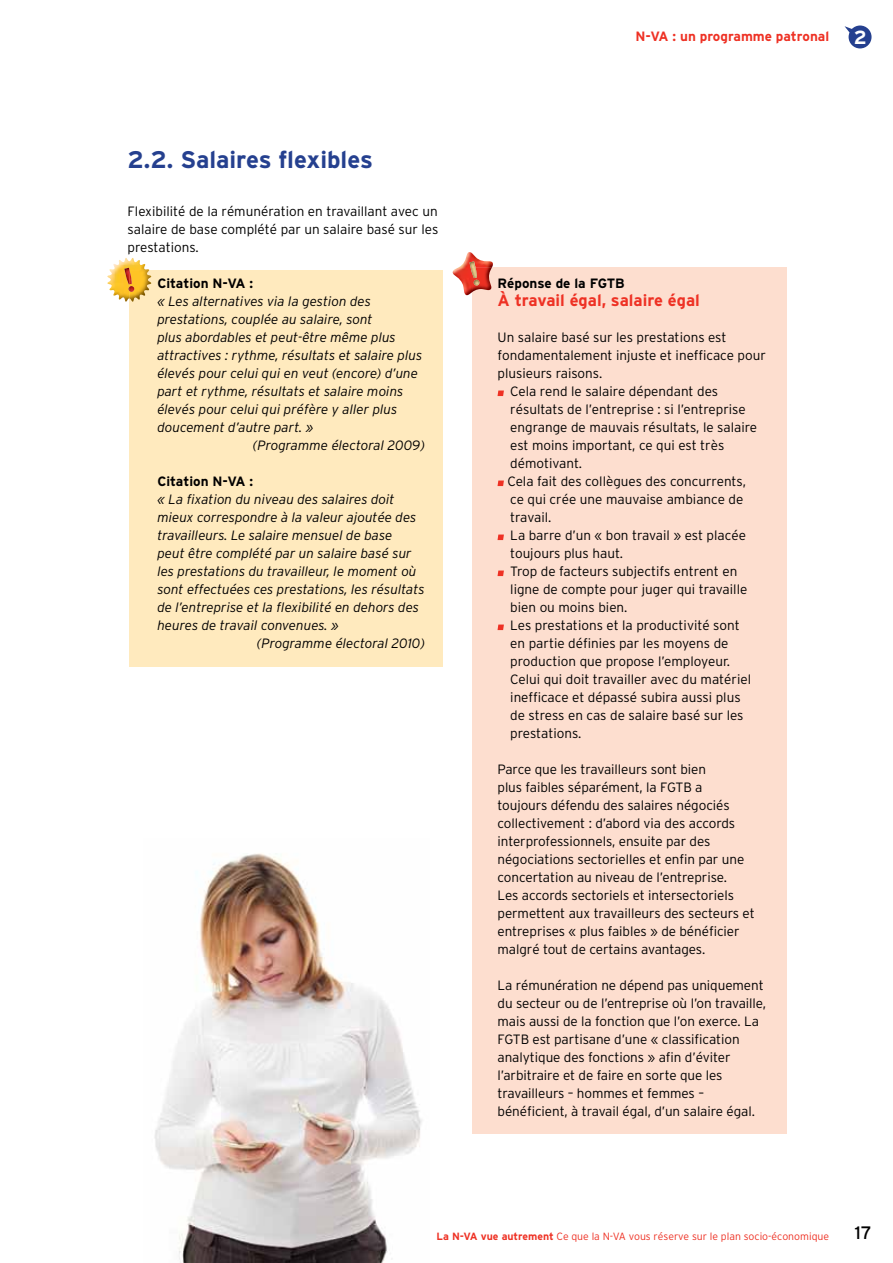
<style>
.page{position:relative;width:893px;height:1263px;background:#fff}
.page>*{position:absolute;margin:0;border:0;box-sizing:border-box;transform-origin:0 0}
.t1{font:700 24px "Interstate";color:#25408f}
.t2{font:700 19.05px "Interstate";color:#fff}
.t3{font:18px "Interstate";color:#000}
.t4{font:700 16.5px "Interstate";color:#ee3124}
.t5{font:300 13.5px/18px "Interstate";letter-spacing:-.005em;color:#000}
.t6{font:italic 300 13.5px "Interstate";color:#000}
.t7{font:700 13.5px "Interstate";color:#000}
.t8{font:700 13.5px "Interstate";color:#ee3124}
.t9{font:300 10.5px "Interstate";color:#ee3124}
.s1{font-weight:700}
</style>
<div class="page">
<svg style="left:844px;top:26px;width:27px;height:22px"></svg>
<div style="left:472px;top:268px;width:315px;height:866px;background:#fddecf"></div>
<div style="left:129px;top:270px;width:313px;height:396px;background:#ffeabe"></div>
<img style="left:107px;top:258px;width:42px;height:44px">
<img style="left:129px;top:270px;width:22px;height:32px">
<img style="left:124px;top:268px;width:5px;height:16px">
<img style="left:129px;top:270px;width:3px;height:14px">
<svg style="left:129px;top:286px;width:5px;height:6px"></svg>
<svg style="left:497px;top:390px;width:7px;height:6px"></svg>
<svg style="left:497px;top:480px;width:7px;height:6px"></svg>
<svg style="left:497px;top:534px;width:7px;height:6px"></svg>
<svg style="left:497px;top:570px;width:7px;height:6px"></svg>
<svg style="left:497px;top:624px;width:7px;height:6px"></svg>
<img style="left:453px;top:252px;width:40px;height:43px">
<img style="left:472px;top:268px;width:20px;height:24px">
<svg style="left:469px;top:261px;width:7px;height:12px"></svg>
<img style="left:472px;top:268px;width:7px;height:17px">
<img style="left:154px;top:853px;width:268px;height:410px">
<h1 class="t1" style="left:128px;top:145px;width:247px">2.2. Salaires flexibles</h1>
<p class="t5" style="left:128px;top:202px;width:312px;text-align:justify">Flexibilité de la rémunération en travaillant avec un salaire de base complété par un salaire basé sur les prestations.</p>
<p class="t7" style="left:157px;top:275px;width:97px">Citation N-VA :</p>
<p class="t6" style="left:157px;top:293px;width:215px">« Les alternatives via la gestion des</p>
<p class="t6" style="left:157px;top:311px;width:217px">prestations, couplée au salaire, sont</p>
<p class="t6" style="left:157px;top:329px;width:240px">plus abordables et peut-être même plus</p>
<p class="t6" style="left:157px;top:347px;width:266px">attractives : rythme, résultats et salaire plus</p>
<p class="t6" style="left:157px;top:365px;width:262px">élevés pour celui qui en veut (encore) d’une</p>
<p class="t6" style="left:157px;top:383px;width:248px">part et rythme, résultats et salaire moins</p>
<p class="t6" style="left:157px;top:401px;width:242px">élevés pour celui qui préfère y aller plus</p>
<p class="t6" style="left:157px;top:419px;width:158px">doucement d’autre part. »</p>
<p class="t6" style="left:253px;top:437px;width:174px">(Programme électoral 2009)</p>
<p class="t7" style="left:157px;top:473px;width:97px">Citation N-VA :</p>
<p class="t6" style="left:157px;top:491px;width:239px">« La fixation du niveau des salaires doit</p>
<p class="t6" style="left:157px;top:509px;width:261px">mieux correspondre à la valeur ajoutée des</p>
<p class="t6" style="left:157px;top:527px;width:237px">travailleurs. Le salaire mensuel de base</p>
<p class="t6" style="left:157px;top:545px;width:256px">peut être complété par un salaire basé sur</p>
<p class="t6" style="left:157px;top:563px;width:261px">les prestations du travailleur, le moment où</p>
<p class="t6" style="left:157px;top:581px;width:269px">sont effectuées ces prestations, les résultats</p>
<p class="t6" style="left:157px;top:599px;width:263px">de l’entreprise et la flexibilité en dehors des</p>
<p class="t6" style="left:157px;top:617px;width:183px">heures de travail convenues. »</p>
<p class="t6" style="left:257px;top:635px;width:170px">(Programme électoral 2010)</p>
<p class="t8" style="left:635px;top:28px;width:195px">N-VA : un programme patronal</p>
<h2 class="t2" style="left:854px;top:26px;width:14px">2</h2>
<p class="t7" style="left:497px;top:275px;width:129px">Réponse de la FGTB</p>
<p class="t4" style="left:497px;top:290px;width:204px">À travail égal, salaire égal</p>
<p class="t5" style="left:497px;top:328px;width:230px">Un salaire basé sur les prestations est</p>
<p class="t5" style="left:497px;top:346px;width:270px">fondamentalement injuste et inefficace pour</p>
<p class="t5" style="left:497px;top:364px;width:106px">plusieurs raisons.</p>
<p class="t5" style="left:510px;top:382px;width:209px">Cela rend le salaire dépendant des</p>
<p class="t5" style="left:510px;top:400px;width:237px">résultats de l’entreprise : si l’entreprise</p>
<p class="t5" style="left:510px;top:418px;width:248px">engrange de mauvais résultats, le salaire</p>
<p class="t5" style="left:510px;top:436px;width:216px">est moins important, ce qui est très</p>
<p class="t5" style="left:510px;top:454px;width:73px">démotivant.</p>
<p class="t5" style="left:507px;top:472px;width:240px">Cela fait des collègues des concurrents,</p>
<p class="t5" style="left:510px;top:490px;width:235px">ce qui crée une mauvaise ambiance de</p>
<p class="t5" style="left:510px;top:508px;width:43px">travail.</p>
<p class="t5" style="left:510px;top:526px;width:237px">La barre d’un « bon travail » est placée</p>
<p class="t5" style="left:510px;top:544px;width:114px">toujours plus haut.</p>
<p class="t5" style="left:510px;top:562px;width:229px">Trop de facteurs subjectifs entrent en</p>
<p class="t5" style="left:510px;top:580px;width:239px">ligne de compte pour juger qui travaille</p>
<p class="t5" style="left:510px;top:598px;width:119px">bien ou moins bien.</p>
<p class="t5" style="left:510px;top:616px;width:231px">Les prestations et la productivité sont</p>
<p class="t5" style="left:510px;top:634px;width:220px">en partie définies par les moyens de</p>
<p class="t5" style="left:510px;top:652px;width:221px">production que propose l’employeur.</p>
<p class="t5" style="left:510px;top:670px;width:242px">Celui qui doit travailler avec du matériel</p>
<p class="t5" style="left:510px;top:688px;width:232px">inefficace et dépassé subira aussi plus</p>
<p class="t5" style="left:510px;top:706px;width:235px">de stress en cas de salaire basé sur les</p>
<p class="t5" style="left:510px;top:724px;width:73px">prestations.</p>
<p class="t5" style="left:497px;top:760px;width:259px">Parce que les travailleurs sont bien<br>plus faibles séparément, la FGTB a toujours défendu des salaires négociés collectivement : d’abord via des accords interprofessionnels, ensuite par des négociations sectorielles et enfin par une concertation au niveau de l’entreprise.<br>Les accords sectoriels et intersectoriels permettent aux travailleurs des secteurs et entreprises « plus faibles » de bénéficier malgré tout de certains avantages.</p>
<p class="t5" style="left:497px;top:976px;width:270px">La rémunération ne dépend pas uniquement du secteur ou de l’entreprise où l’on travaille, mais aussi de la fonction que l’on exerce. La FGTB est partisane d’une « classification analytique des fonctions » afin d’éviter l’arbitraire et de faire en sorte que les travailleurs – hommes et femmes – bénéficient, à travail égal, d’un salaire égal.</p>
<p class="t9" style="left:437px;top:1230px;width:394px"><span class="s1">La N-VA vue autrement</span> Ce que la N-VA vous réserve sur le plan socio-économique</p>
<h3 class="t3" style="left:855px;top:1222px;width:18px">17</h3>
</div>
